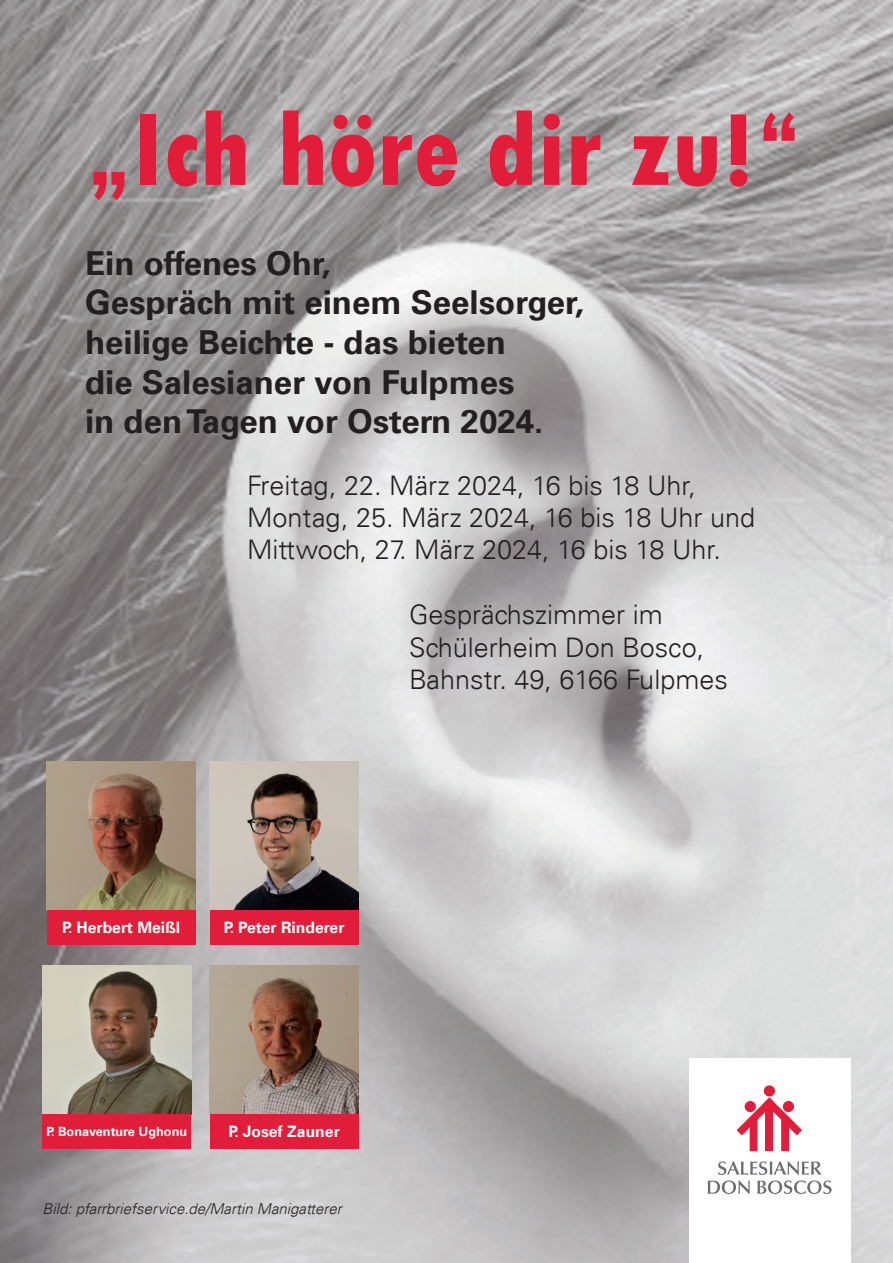
<style>
.page{position:relative;width:893px;height:1263px;background:#fff}
.page>*{position:absolute;margin:0;border:0;box-sizing:border-box;transform-origin:0 0}
.t1{font:800 condensed 108px "Tw Cen";color:#e11d3a}
.t2{font:700 33px/39.6px "Univers LT";color:#231f20}
.t3{font:300 27px/32.4px "Univers LT";color:#231f20}
.t4{font:700 15.75px "Univers LT";color:#fff}
.t5{font:italic 300 15px "Univers LT";color:#231f20}
.t6{font:700 12.75px "Univers LT";color:#fff}
</style>
<div class="page">
<img style="left:0;top:0;width:630px;height:1157px">
<img style="left:630px;top:0;width:263px;height:1263px">
<div style="left:689px;top:1059px;width:161px;height:204px;background:#fff"></div>
<div style="left:764px;top:1085px;width:11px;height:11px;background:#e41c3b;border-radius:50%"></div>
<svg style="left:737px;top:1097px;width:65px;height:54px"></svg>
<div style="left:783px;top:1101px;width:11px;height:11px;background:#e41c3b;border-radius:50%"></div>
<svg style="left:708px;top:1161px;width:124px;height:33px"></svg>
<img style="left:47px;top:761px;width:149px;height:149px">
<img style="left:210px;top:761px;width:149px;height:149px">
<img style="left:210px;top:965px;width:148px;height:149px">
<div style="left:47px;top:910px;width:149px;height:34px;background:#e11d3a"></div>
<div style="left:210px;top:910px;width:149px;height:34px;background:#e11d3a"></div>
<div style="left:210px;top:1114px;width:149px;height:34px;background:#e11d3a"></div>
<img style="left:43px;top:965px;width:148px;height:149px">
<div style="left:43px;top:1114px;width:148px;height:34px;background:#e11d3a"></div>
<h1 class="t1" style="left:85px;top:86px;width:719px">„Ich höre dir zu!“</h1>
<p class="t2" style="left:85px;top:244px;width:500px">Ein offenes Ohr,<br>Gespräch mit einem Seelsorger, heilige Beichte - das bieten<br>die Salesianer von Fulpmes<br>in den Tagen vor Ostern 2024.</p>
<p class="t3" style="left:247px;top:469px;width:510px">Freitag, 22. März 2024, 16 bis 18 Uhr,<br>Montag, 25. März 2024, 16 bis 18 Uhr und<br>Mittwoch, 27. März 2024, 16 bis 18 Uhr.</p>
<p class="t3" style="left:409px;top:598px;width:320px">Gesprächszimmer im<br>Schülerheim Don Bosco,<br>Bahnstr. 49, 6166 Fulpmes</p>
<p class="t4" style="left:62px;top:918px;width:120px">P. Herbert Meißl</p>
<p class="t4" style="left:224px;top:918px;width:122px">P. Peter Rinderer</p>
<p class="t6" style="left:47px;top:1124px;width:142px">P. Bonaventure Ughonu</p>
<p class="t4" style="left:229px;top:1122px;width:113px">P. Josef Zauner</p>
<p class="t5" style="left:43px;top:1200px;width:301px">Bild: pfarrbriefservice.de/Martin Manigatterer</p>
</div>
